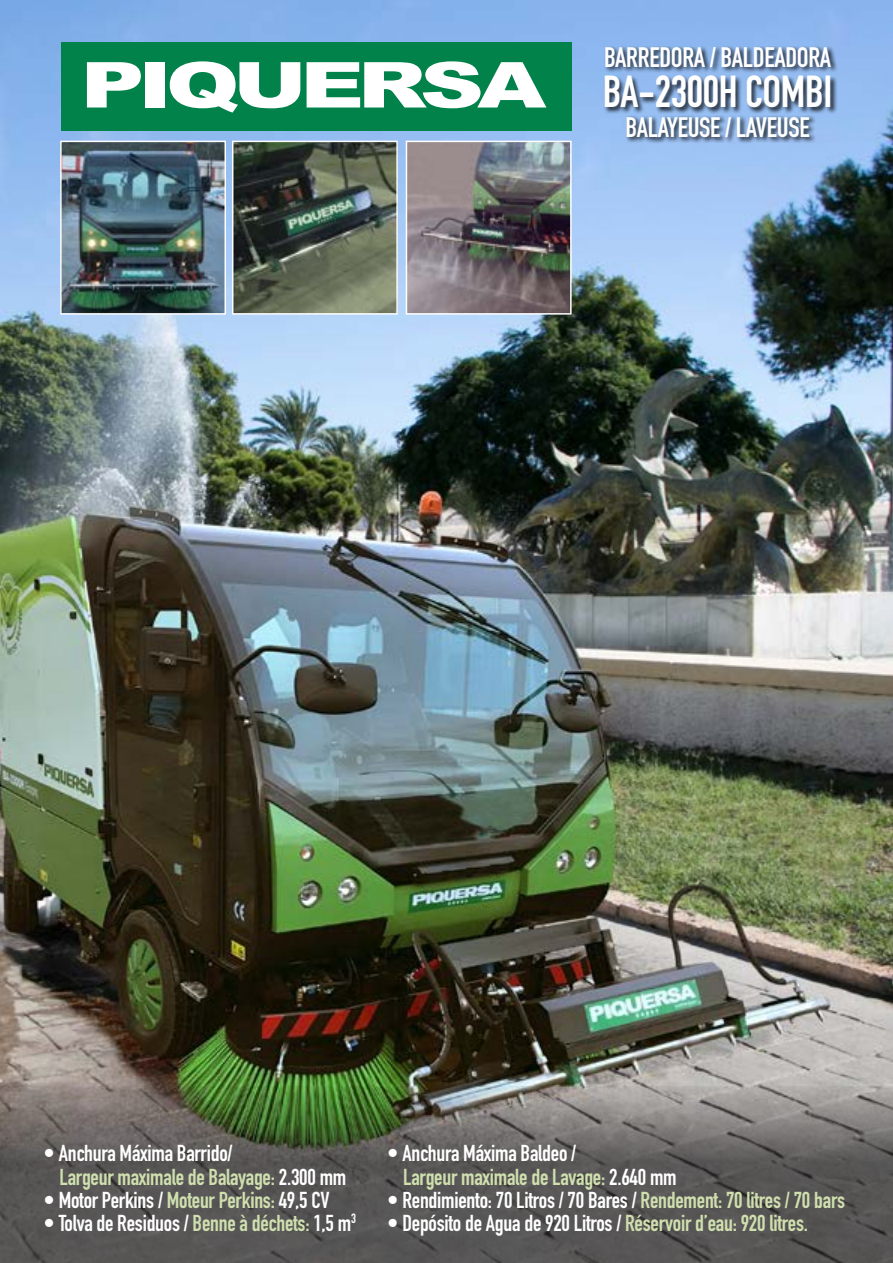
<style>
.page{position:relative;width:893px;height:1263px;background:#fff}
.page>*{position:absolute;margin:0;border:0;box-sizing:border-box;transform-origin:0 0}
.t1{font:700 44.25px "DIN Condensed";letter-spacing:-.01em;color:#fff}
.t2{font:700 27.75px "DIN Condensed";letter-spacing:-.01em;color:#fff}
.t3{font:700 22.65px/23.2px "DIN Condensed";letter-spacing:-.01em;color:#fff}
.s1{color:#cfdfae}
</style>
<div class="page">
<img style="left:0;top:0;width:893px;height:1086px">
<svg style="left:0;top:1086px;width:893px;height:177px;background:#60615b"></svg>
<div style="left:61px;top:42px;width:511px;height:88px;background:#01824a"></div>
<svg style="left:87px;top:62px;width:54px;height:46px"></svg>
<div style="left:145px;top:62px;width:20px;height:46px;background:#fff"></div>
<svg style="left:170px;top:61px;width:130px;height:52px"></svg>
<svg style="left:307px;top:61px;width:239px;height:47px"></svg>
<img style="left:409px;top:144px;width:160px;height:168px">
<div style="left:406px;top:141px;width:166px;height:174px;border:2px solid #fff"></div>
<img style="left:235px;top:144px;width:160px;height:168px">
<div style="left:232px;top:141px;width:166px;height:174px;border:2px solid #fff"></div>
<img style="left:63px;top:144px;width:160px;height:168px">
<div style="left:60px;top:141px;width:166px;height:174px;border:2px solid #fff"></div>
<div style="left:603px;top:76px;width:234px;height:39px;background:#000;opacity:.75"></div>
<div style="left:604px;top:46px;width:234px;height:27px;background:#000;opacity:.75"></div>
<div style="left:626px;top:115px;width:190px;height:29px;background:#000;opacity:.75"></div>
<p class="t2" style="left:604px;top:38px;width:229px">BARREDORA / BALDEADORA</p>
<h1 class="t1" style="left:603px;top:61px;width:231px">BA-2300H COMBI</h1>
<p class="t2" style="left:626px;top:109px;width:186px">BALAYEUSE / LAVEUSE</p>
<p class="t3" style="left:60px;top:1141px;width:288px;text-indent:-16px">• Anchura Máxima Barrido/<br><span class="s1">Largeur maximale de Balayage:</span> 2.300 mm</p>
<p class="t3" style="left:44px;top:1188px;width:288px">• Motor Perkins / <span class="s1">Moteur Perkins:</span> 49,5 CV</p>
<p class="t3" style="left:44px;top:1211px;width:314px">• Tolva de Residuos / <span class="s1">Benne à déchets:</span> 1,5 m<sup>3</sup></p>
<p class="t3" style="left:403px;top:1141px;width:275px;text-indent:-16px">• Anchura Máxima Baldeo /<br><span class="s1">Largeur maximale de Lavage:</span> 2.640 mm</p>
<p class="t3" style="left:387px;top:1188px;width:459px">• Rendimiento: 70 Litros / 70 Bares / <span class="s1">Rendement: 70 litres / 70 bars</span></p>
<p class="t3" style="left:387px;top:1211px;width:422px">• Depósito de Agua de 920 Litros / <span class="s1">Réservoir d’eau: 920 litres.</span></p>
</div>
